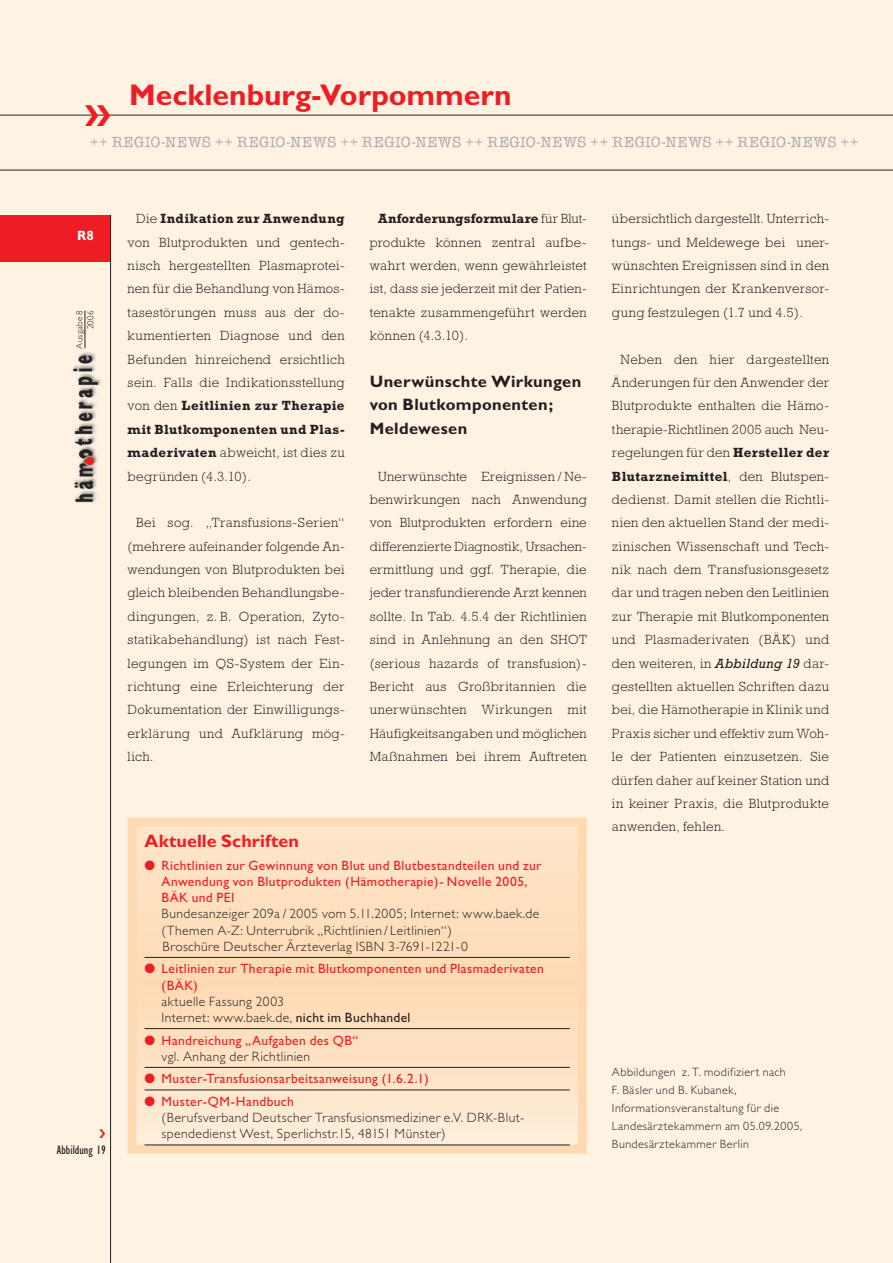
<style>
.page{position:relative;width:893px;height:1263px;background:#fef2e3}
.page>*{position:absolute;margin:0;border:0;box-sizing:border-box;transform-origin:0 0}
.t1{font:700 30px "Gill Sans";color:#ee1d23}
.t2{font:700 18px "Gill Sans";letter-spacing:.005em;color:#ee1d23}
.t3{font:700 16.5px/23.4px "Gill Sans";letter-spacing:.025em;color:#231f20}
.t4{font:15px "Ice Age D";letter-spacing:.01em;color:#a8a9ad}
.t5{font:300 13.5px/23.4px "Rockwell";letter-spacing:.025em;color:#231f20;text-align:justify}
.t6{font:300 13.5px/16.2px "Gill Sans";letter-spacing:.035em;color:#231f20}
.t7{font:13.5px/16.2px "Gill Sans";letter-spacing:.03em;color:#ee1d23}
.t8{font:700 13.5px "Gill Sans";color:#fff}
.t9{font:condensed 12.75px "Gill Sans";color:#231f20}
.t10{font:300 12px/18px "Gill Sans";letter-spacing:.04em;color:#231f20}
.t11{font:300 9px/10.8px "Gill Sans";letter-spacing:.03em;color:#231f20;text-align:right}
.s1{font-weight:700}
.s2{font-weight:400}
.s3{font-weight:300;color:#231f20}
.s4{color:#ee1d23}
.s5{font-weight:400;color:#ee1d23}
.s6{font-weight:400;font-style:italic}
</style>
<div class="page">
<hr style="left:0;top:115px;width:893px;height:1px;background:#231f20">
<div style="left:0;top:215px;width:111px;height:47px;background:#ee1d23"></div>
<hr style="left:110px;top:215px;width:1px;height:1048px;background:#231f20">
<img style="left:72px;top:346px;width:29px;height:157px">
<hr style="left:85px;top:311px;width:1px;height:37px;background:#231f20">
<hr style="left:0;top:170px;width:893px;height:1px;background:#231f20">
<svg style="left:138px;top:827px;width:439px;height:306px;background:#fde0c1"></svg>
<div style="left:128px;top:817px;width:459px;height:337px;border:9px solid #fedab3"></div>
<hr style="left:145px;top:957px;width:425px;height:1px;background:#231f20">
<hr style="left:145px;top:1028px;width:425px;height:1px;background:#231f20">
<hr style="left:145px;top:1067px;width:425px;height:1px;background:#231f20">
<hr style="left:145px;top:1090px;width:425px;height:1px;background:#231f20">
<hr style="left:145px;top:1145px;width:425px;height:1px;background:#231f20">
<svg style="left:85px;top:114px;width:26px;height:2px"></svg>
<h1 class="t1" style="left:129px;top:84px;width:384px">Mecklenburg-Vorpommern</h1>
<p class="t4" style="left:89px;top:137px;width:771px">++ REGIO-NEWS ++ REGIO-NEWS ++ REGIO-NEWS ++ REGIO-NEWS ++ REGIO-NEWS ++ REGIO-NEWS ++</p>
<p class="t8" style="left:77px;top:231px;width:18px">R8</p>
<p class="t11" style="left:75px;top:349px;width:40px;rotate:-90deg">Ausgabe 8<br>2006</p>
<p class="t5" style="left:128px;top:208px;width:219px;text-indent:9px">Die <span class="s1">Indikation zur Anwendung </span>von Blutprodukten und gentech&shy;nisch hergestellten Plasmaprotei&shy;nen für die Behandlung von Hämos&shy;tasestörungen muss aus der do&shy;kumentierten Diagnose und den Befunden hinreichend ersichtlich sein. Falls die Indikationsstellung von den <span class="s1">Leitlinien zur Therapie mit Blutkomponenten und Plas&shy;maderivaten</span> abweicht, ist dies zu begründen (4.3.10).</p>
<p class="t5" style="left:128px;top:512px;width:219px;text-indent:9px">Bei sog. „Transfusions-Serien“ (mehrere aufeinander folgende An&shy;wendungen von Blutprodukten bei gleich bleibenden Behandlungsbe&shy;dingungen, z. B. Operation, Zyto&shy;statikabehandlung) ist nach Fest&shy;legungen im QS-System der Ein&shy;richtung eine Erleichterung der Dokumentation der Einwilligungs&shy;erklärung und Aufklärung mög&shy;lich.</p>
<p class="t5" style="left:370px;top:208px;width:219px;text-indent:9px"><span class="s1">Anforderungsformulare</span> für Blut&shy;produkte können zentral aufbe&shy;wahrt werden, wenn gewährleistet ist, dass sie jederzeit mit der Patien&shy;tenakte zusammengeführt werden können (4.3.10).</p>
<p class="t3" style="left:370px;top:371px;width:213px">Unerwünschte Wirkungen von Blutkomponenten;<br>Meldewesen</p>
<p class="t5" style="left:370px;top:466px;width:219px;text-indent:9px">Unerwünschte Ereignissen / Ne&shy;benwirkungen nach Anwendung von Blutprodukten erfordern eine differenzierte Diagnostik, Ursachen&shy;ermittlung und ggf. Therapie, die jeder transfundierende Arzt kennen sollte. In Tab. 4.5.4 der Richtlinien sind in Anlehnung an den SHOT (serious hazards of transfusion)- Bericht aus Großbritannien die unerwünschten Wirkungen mit Häufigkeitsangaben und möglichen Maßnahmen bei ihrem Auftreten</p>
<p class="t9" style="left:57px;top:1145px;width:50px">Abbildung 19</p>
<h2 class="t2" style="left:145px;top:835px;width:156px">Aktuelle Schriften</h2>
<p class="t7" style="left:162px;top:859px;width:381px;text-indent:-17px">● Richtlinien zur Gewinnung von Blut und Blutbestandteilen und zur<br>Anwendung von Blutprodukten (Hämotherapie)- Novelle 2005,<br>BÄK und PEI</p>
<p class="t6" style="left:162px;top:907px;width:379px">Bundesanzeiger 209a / 2005 vom 5.11.2005; Internet: www.baek.de (Themen A-Z: Unterrubrik „Richtlinien / Leitlinien“)<br>Broschüre Deutscher Ärzteverlag ISBN 3-7691-1221-0</p>
<p class="t7" style="left:162px;top:962px;width:384px;text-indent:-17px">● Leitlinien zur Therapie mit Blutkomponenten und Plasmaderivaten (BÄK)</p>
<p class="t6" style="left:162px;top:995px;width:250px">aktuelle Fassung 2003<br>Internet: www.baek.de, <span class="s2">nicht im Buchhandel</span></p>
<p class="t7" style="left:162px;top:1033px;width:198px;text-indent:-17px">● Handreichung „Aufgaben des QB“ <span class="s3">vgl. Anhang der Richtlinien</span></p>
<p class="t7" style="left:145px;top:1072px;width:286px">● Muster-Transfusionsarbeitsanweisung (1.6.2.1)</p>
<p class="t6" style="left:162px;top:1095px;width:364px;text-indent:-17px"><span class="s4">●</span> <span class="s5">Muster-QM-Handbuch<br></span>(Berufsverband Deutscher Transfusionsmediziner e.V. DRK-Blut&shy;spendedienst West, Sperlichstr.15, 48151 Münster)</p>
<p class="t5" style="left:612px;top:208px;width:219px">übersichtlich dargestellt. Unterrich&shy;tungs- und Meldewege bei uner&shy;wünschten Ereignissen sind in den Einrichtungen der Krankenversor&shy;gung festzulegen (1.7 und 4.5).</p>
<p class="t5" style="left:612px;top:349px;width:219px;text-indent:9px">Neben den hier dargestellten Änderungen für den Anwender der Blutprodukte enthalten die Hämo&shy;therapie-Richtlinen 2005 auch Neu&shy;regelungen für den <span class="s1">Hersteller der Blutarzneimittel</span>, den Blutspen&shy;dedienst. Damit stellen die Richtli&shy;nien den aktuellen Stand der medi&shy;zinischen Wissenschaft und Tech&shy;nik nach dem Transfusionsgesetz dar und tragen neben den Leitlinien zur Therapie mit Blutkomponenten und Plasmaderivaten (BÄK) und den weiteren, in <span class="s6">Abbildung 19</span> dar&shy;gestellten aktuellen Schriften dazu bei, die Hämotherapie in Klinik und Praxis sicher und effektiv zum Woh&shy;le der Patienten einzusetzen. Sie dürfen daher auf keiner Station und in keiner Praxis, die Blutprodukte anwenden, fehlen.</p>
<p class="t10" style="left:612px;top:1064px;width:192px">Abbildungen z. T. modifiziert nach<br>F. Bäsler und B. Kubanek,<br>Informationsveranstaltung für die<br>Landesärztekammern am 05.09.2005,<br>Bundesärztekammer Berlin</p>
</div>
